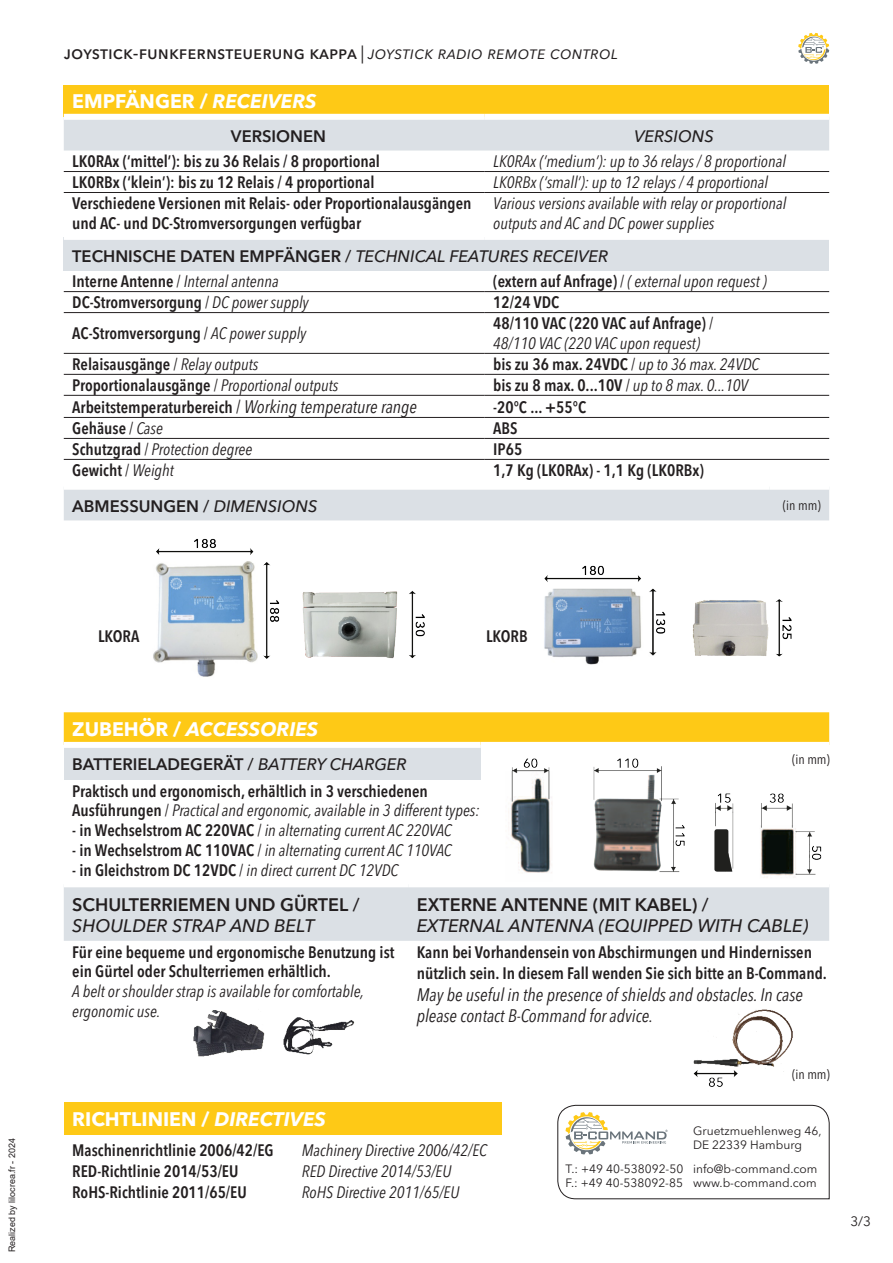
<style>
.page{position:relative;width:893px;height:1263px;background:#fff}
.page>*{position:absolute;margin:0;border:0;box-sizing:border-box;transform-origin:0 0}
.t1{font:700 19.5px "Avenir Next LT Pro";color:#fff}
.t2{font:italic 700 19.5px "Avenir Next LT Pro";color:#fff}
.t3{font:italic condensed 18px/21.6px "Avenir Next LT Pro";color:#231f20}
.t4{font:600 18px/21.6px "Avenir Next LT Pro";color:#231f20}
.t5{font:500 18px "Avenir Next LT Pro";color:#231f20}
.t6{font:italic 500 18px "Avenir Next LT Pro";color:#231f20}
.t7{font:600 condensed 16.5px/19.8px "Avenir Next LT Pro";color:#231f20}
.t8{font:italic condensed 16.5px/19.8px "Avenir Next LT Pro";color:#231f20}
.t9{font:600 16.5px "Avenir Next LT Pro";color:#231f20}
.t10{font:italic 500 16.5px "Avenir Next LT Pro";color:#231f20}
.t11{font:condensed 13.5px "Avenir Next LT Pro";color:#231f20}
.t12{font:13.5px "Avenir Next LT Pro";color:#231f20}
.t13{font:12px "Avenir Next LT Pro";color:#231f20}
.t14{font:9px "Arial";color:#231f20}
.s1{font-weight:400;font-stretch:condensed}
.s2{font-weight:400;font-style:italic}
.s3{font-style:italic}
.s4{font-weight:600;font-style:normal}
.s5{font-style:normal}
.s6{font-weight:400}
.s7{font-weight:400;font-size:18px}
.s8{font-weight:400;font-style:italic;font-size:18px}
.s9{font-weight:500}
.s10{font-weight:500;font-style:italic}
</style>
<div class="page">
<div style="left:64px;top:85px;width:765px;height:32px;background:#fec916"></div>
<div style="left:64px;top:120px;width:765px;height:31px;background:#dbe0e5"></div>
<hr style="left:64px;top:171px;width:421px;height:1px;background:#231f20">
<hr style="left:485px;top:171px;width:344px;height:1px;background:#231f20">
<hr style="left:64px;top:192px;width:421px;height:1px;background:#231f20">
<hr style="left:485px;top:192px;width:344px;height:1px;background:#231f20">
<div style="left:64px;top:114px;width:421px;height:6px;background:#fff"></div>
<div style="left:485px;top:114px;width:344px;height:6px;background:#fff"></div>
<div style="left:64px;top:237px;width:765px;height:34px;background:#dbe0e5"></div>
<hr style="left:64px;top:291px;width:421px;height:1px;background:#231f20">
<hr style="left:485px;top:291px;width:344px;height:1px;background:#231f20">
<hr style="left:64px;top:312px;width:421px;height:1px;background:#231f20">
<hr style="left:485px;top:312px;width:344px;height:1px;background:#231f20">
<hr style="left:64px;top:353px;width:421px;height:1px;background:#231f20">
<hr style="left:485px;top:353px;width:344px;height:1px;background:#231f20">
<hr style="left:64px;top:374px;width:421px;height:1px;background:#231f20">
<hr style="left:485px;top:374px;width:344px;height:1px;background:#231f20">
<hr style="left:64px;top:395px;width:421px;height:1px;background:#231f20">
<hr style="left:485px;top:395px;width:344px;height:1px;background:#231f20">
<hr style="left:64px;top:417px;width:421px;height:1px;background:#231f20">
<hr style="left:485px;top:417px;width:344px;height:1px;background:#231f20">
<hr style="left:64px;top:438px;width:421px;height:1px;background:#231f20">
<hr style="left:485px;top:438px;width:344px;height:1px;background:#231f20">
<hr style="left:64px;top:459px;width:421px;height:1px;background:#231f20">
<hr style="left:485px;top:459px;width:344px;height:1px;background:#231f20">
<div style="left:64px;top:234px;width:421px;height:6px;background:#fff"></div>
<div style="left:485px;top:234px;width:344px;height:6px;background:#fff"></div>
<div style="left:64px;top:712px;width:765px;height:30px;background:#fec916"></div>
<div style="left:64px;top:745px;width:416px;height:35px;background:#dbe0e5"></div>
<div style="left:64px;top:742px;width:416px;height:6px;background:#fff"></div>
<div style="left:64px;top:1102px;width:438px;height:33px;background:#fec916"></div>
<svg style="left:798px;top:33px;width:31px;height:31px"></svg>
<img style="left:153px;top:538px;width:127px;height:139px">
<img style="left:302px;top:591px;width:123px;height:68px">
<img style="left:544px;top:565px;width:122px;height:100px">
<img style="left:692px;top:599px;width:100px;height:58px">
<div style="left:64px;top:490px;width:765px;height:30px;background:#dbe0e5"></div>
<div style="left:64px;top:887px;width:765px;height:54px;background:#dbe0e5"></div>
<img style="left:193px;top:1010px;width:162px;height:47px">
<img style="left:508px;top:758px;width:314px;height:120px">
<img style="left:693px;top:1009px;width:100px;height:78px">
<svg style="left:557px;top:1104px;width:273px;height:95px"></svg>
<p class="t14" style="left:6px;top:1252px;width:116px;rotate:-90deg">Realized by lilocrea.fr - 2024</p>
<p class="t5" style="left:64px;top:41px;width:556px">joystick-funkfernsteuerung kappa <span class="s1">|</span> <span class="s2">joystick radio remote control</span></p>
<p class="t1" style="left:72px;top:90px;width:246px">EMPFÄNGER / <span class="s3">RECEIVERS</span></p>
<p class="t9" style="left:231px;top:126px;width:97px">VERSIONEN</p>
<p class="t10" style="left:634px;top:126px;width:81px">VERSIONS</p>
<p class="t7" style="left:72px;top:151px;width:309px">LK0RAx (‘mittel’): bis zu 36 Relais / 8 proportional</p>
<p class="t8" style="left:493px;top:152px;width:294px">LK0RAx (’medium’): up to 36 relays / 8 proportional</p>
<p class="t7" style="left:72px;top:172px;width:304px">LK0RBx (‘klein’): bis zu 12 Relais / 4 proportional</p>
<p class="t8" style="left:493px;top:172px;width:276px">LK0RBx (‘small’): up to 12 relays / 4 proportional</p>
<p class="t7" style="left:72px;top:193px;width:401px">Verschiedene Versionen mit Relais- oder Proportionalausgängen und AC- und DC-Stromversorgungen verfügbar</p>
<p class="t8" style="left:493px;top:193px;width:295px">Various versions available with relay or proportional</p>
<p class="t8" style="left:493px;top:213px;width:223px">outputs and AC and DC power supplies</p>
<p class="t10" style="left:72px;top:246px;width:537px"><span class="s4">TECHNISCHE DATEN EMPFÄNGER</span> <span class="s5">/</span> TECHNICAL FEATURES RECEIVER</p>
<p class="t8" style="left:72px;top:272px;width:208px"><span class="s4">Interne Antenne</span> <span class="s5">/</span> Internal antenna</p>
<p class="t8" style="left:493px;top:272px;width:275px"><span class="s4">(extern auf Anfrage)</span> <span class="s5">/</span> ( external upon request )</p>
<p class="t7" style="left:72px;top:292px;width:238px">DC-Stromversorgung <span class="s6">/</span> <span class="s2">DC power supply</span></p>
<p class="t7" style="left:493px;top:292px;width:68px">12/24 VDC</p>
<p class="t7" style="left:72px;top:323px;width:236px">AC-Stromversorgung <span class="s6">/</span> <span class="s2">AC power supply</span></p>
<p class="t7" style="left:493px;top:313px;width:221px">48/110 VAC (220 VAC auf Anfrage) <span class="s6">/</span></p>
<p class="t8" style="left:493px;top:333px;width:208px">48/110 VAC (220 VAC upon request)</p>
<p class="t7" style="left:72px;top:354px;width:188px">Relaisausgänge <span class="s6">/</span> <span class="s2">Relay outputs</span></p>
<p class="t7" style="left:493px;top:354px;width:268px">bis zu 36 max. 24VDC <span class="s6">/</span> <span class="s2">up to 36 max. 24VDC</span></p>
<p class="t7" style="left:72px;top:375px;width:268px">Proportionalausgänge <span class="s6">/</span> <span class="s2">Proportional outputs</span></p>
<p class="t7" style="left:493px;top:375px;width:256px">bis zu 8 max. 0...10V <span class="s6">/</span> <span class="s2">up to 8 max. 0...10V</span></p>
<p class="t7" style="left:72px;top:397px;width:346px">Arbeitstemperaturbereich <span class="s7">/</span> <span class="s8">Working temperature range</span></p>
<p class="t7" style="left:493px;top:397px;width:94px">-20°C ... +55°C</p>
<p class="t7" style="left:72px;top:418px;width:92px">Gehäuse <span class="s6">/</span> <span class="s2">Case</span></p>
<p class="t7" style="left:493px;top:418px;width:26px">ABS</p>
<p class="t8" style="left:72px;top:439px;width:182px"><span class="s4">Schutzgrad</span> <span class="s5">/</span> Protection degree</p>
<p class="t7" style="left:493px;top:439px;width:31px">IP65</p>
<p class="t7" style="left:72px;top:460px;width:103px">Gewicht <span class="s6">/</span> <span class="s2">Weight</span></p>
<p class="t7" style="left:493px;top:460px;width:212px">1,7 Kg (LK0RAx) - 1,1 Kg (LK0RBx)</p>
<p class="t9" style="left:72px;top:496px;width:247px">ABMESSUNGEN <span class="s9">/</span> <span class="s10">DIMENSIONS</span></p>
<p class="t11" style="left:783px;top:497px;width:39px">(in mm)</p>
<p class="t7" style="left:98px;top:626px;width:43px">LKORA</p>
<p class="t7" style="left:486px;top:626px;width:43px">LKORB</p>
<p class="t2" style="left:72px;top:717px;width:248px"><span class="s5">ZUBEHÖR /</span> ACCESSORIES</p>
<p class="t9" style="left:72px;top:754px;width:336px">BATTERIELADEGERÄT <span class="s9">/</span> <span class="s10">BATTERY CHARGER</span></p>
<p class="t7" style="left:72px;top:781px;width:409px">Praktisch und ergonomisch, erhältlich in 3 verschiedenen<br>Ausführungen <span class="s6">/</span> <span class="s2">Practical and ergonomic, available in 3 different types:</span></p>
<p class="t8" style="left:72px;top:820px;width:381px"><span class="s4">- in Wechselstrom AC 220VAC</span> <span class="s5">/</span> in alternating current AC 220VAC</p>
<p class="t8" style="left:72px;top:840px;width:381px"><span class="s4">- in Wechselstrom AC 110VAC</span> <span class="s5">/</span> in alternating current AC 110VAC</p>
<p class="t8" style="left:72px;top:860px;width:328px"><span class="s4">- in Gleichstrom DC 12VDC</span> <span class="s5">/</span> in direct current DC 12VDC</p>
<p class="t11" style="left:792px;top:751px;width:39px">(in mm)</p>
<p class="t4" style="left:72px;top:893px;width:289px">SCHULTERRIEMEN UND GÜRTEL <span class="s9">/<br></span><span class="s10">SHOULDER STRAP AND BELT</span></p>
<p class="t4" style="left:417px;top:893px;width:293px">EXTERNE ANTENNE (MIT KABEL) <span class="s9">/</span></p>
<p class="t6" style="left:417px;top:915px;width:393px">EXTERNAL ANTENNA (EQUIPPED WITH CABLE)</p>
<p class="t7" style="left:72px;top:942px;width:324px">Für eine bequeme und ergonomische Benutzung ist ein Gürtel oder Schulterriemen erhältlich.</p>
<p class="t8" style="left:72px;top:981px;width:293px">A belt or shoulder strap is available for comfortable, ergonomic use.</p>
<p class="t7" style="left:417px;top:941px;width:412px;line-height:21.6px">Kann bei Vorhandensein von Abschirmungen und Hindernissen nützlich sein. In diesem Fall wenden Sie sich bitte an B-Command.</p>
<p class="t3" style="left:417px;top:983px;width:388px">May be useful in the presence of shields and obstacles. In case please contact B-Command for advice.</p>
<p class="t11" style="left:792px;top:1066px;width:39px">(in mm)</p>
<p class="t1" style="left:72px;top:1107px;width:255px">RICHTLINIEN / <span class="s3">DIRECTIVES</span></p>
<p class="t7" style="left:72px;top:1140px;width:203px">Maschinenrichtlinie 2006/42/EG</p>
<p class="t8" style="left:302px;top:1140px;width:186px">Machinery Directive 2006/42/EC</p>
<p class="t7" style="left:72px;top:1161px;width:168px">RED-Richtlinie 2014/53/EU</p>
<p class="t8" style="left:302px;top:1161px;width:151px">RED Directive 2014/53/EU</p>
<p class="t7" style="left:72px;top:1182px;width:176px">RoHS-Richtlinie 2011/65/EU</p>
<p class="t8" style="left:302px;top:1182px;width:159px">RoHS Directive 2011/65/EU</p>
<p class="t13" style="left:566px;top:1161px;width:119px">T.: +49 40-538092-50</p>
<p class="t13" style="left:566px;top:1176px;width:119px">F.: +49 40-538092-85</p>
<p class="t13" style="left:693px;top:1123px;width:130px">Gruetzmuehlenweg 46,</p>
<p class="t13" style="left:693px;top:1137px;width:110px">DE 22339 Hamburg</p>
<p class="t13" style="left:693px;top:1161px;width:126px">info@b-command.com</p>
<p class="t13" style="left:693px;top:1176px;width:125px">www.b-command.com</p>
<p class="t12" style="left:850px;top:1214px;width:22px">3/3</p>
</div>
